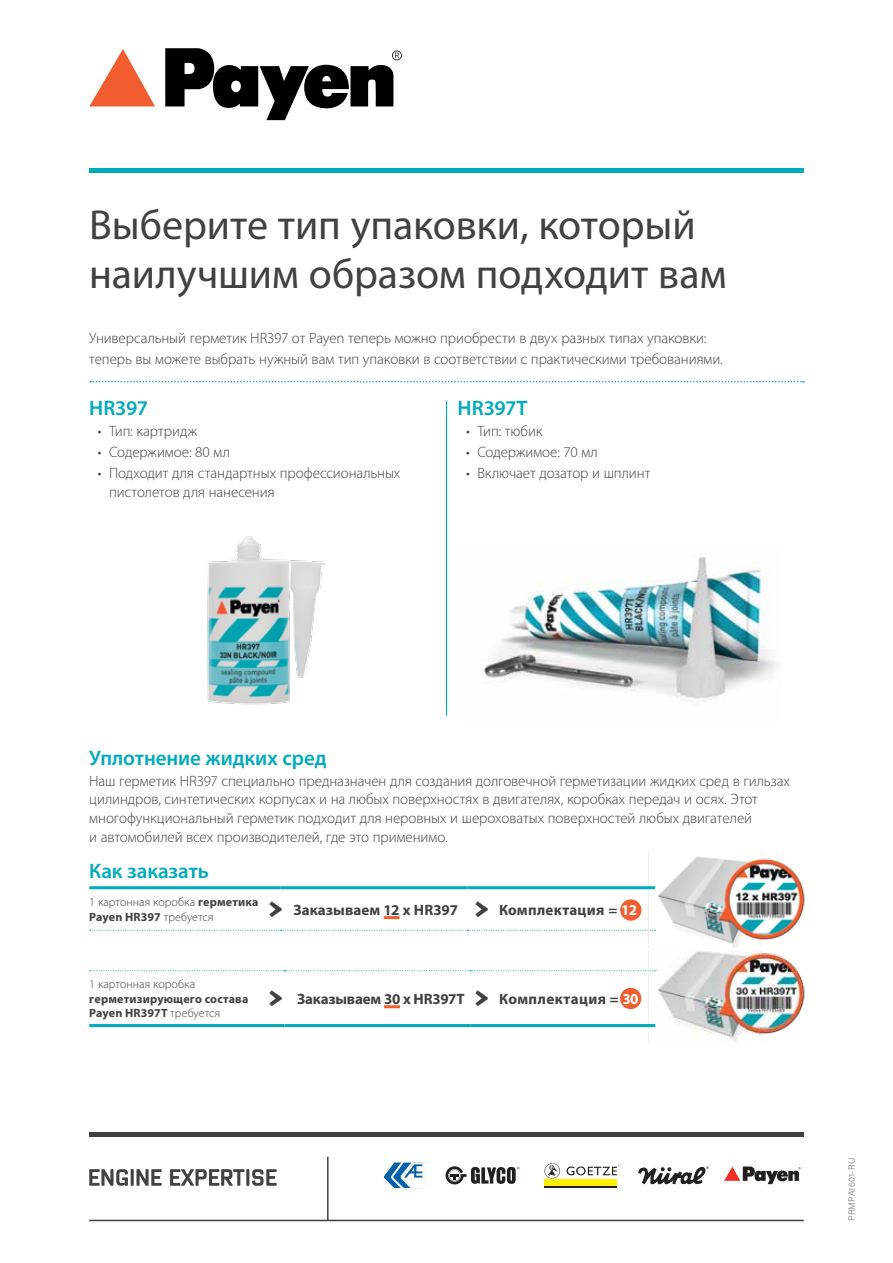
<style>
.page{position:relative;width:893px;height:1263px;background:#fff}
.page>*{position:absolute;margin:0;border:0;box-sizing:border-box;transform-origin:0 0}
.t1{font:500 45px/89.2px "Echoes Slab";color:#414042}
.t2{font:42px/49.5px "Myriad Pro";letter-spacing:-.005em;color:#414042}
.t3{font:600 21px "Myriad Pro";letter-spacing:-.005em;color:#00abbd}
.t4{font:300 15px/18.8px "Myriad Pro";letter-spacing:-.005em;color:#414042}
.t5{font:700 15px "Myriad Pro";letter-spacing:.01em;color:#414042}
.t6{font:700 15px "Myriad Pro";letter-spacing:-.01em;color:#414042}
.t7{font:700 15px "Myriad Pro";letter-spacing:.03em;color:#414042}
.t8{font:300 12px/14.4px "Myriad Pro";letter-spacing:.005em;color:#414042}
.t9{font:700 12px/14.4px "Myriad Pro";letter-spacing:.015em;color:#414042}
.t10{font:300 9px "Acumin Pro";letter-spacing:.02em;color:#808285}
.s1{font-weight:700}
.s2{color:#fff}
.s3{font-weight:300}
</style>
<div class="page">
<div style="left:89px;top:168px;width:715px;height:5px;background:#00abbd"></div>
<div style="left:89px;top:1132px;width:715px;height:5px;background:#414042"></div>
<svg style="left:89px;top:49px;width:66px;height:57px"></svg>
<svg style="left:165px;top:48px;width:237px;height:72px"></svg>
<hr style="left:89px;top:1220px;width:715px;height:1px;background:#414042">
<hr style="left:327px;top:1157px;width:2px;height:63px;background:#414042">
<img style="left:483px;top:554px;width:294px;height:147px">
<img style="left:207px;top:536px;width:118px;height:169px">
<hr style="left:446px;top:401px;width:1px;height:315px;background:#00abbd">
<img style="left:643px;top:850px;width:162px;height:98px">
<img style="left:643px;top:950px;width:162px;height:92px">
<div style="left:620px;top:988px;width:21px;height:21px;background:#f15d2f;border-radius:50%"></div>
<div style="left:620px;top:899px;width:21px;height:22px;background:#f15d2f;border-radius:50%"></div>
<svg style="left:90px;top:381px;width:714px;height:1px"></svg>
<hr style="left:89px;top:886px;width:192px;height:3px;background:#00abbd">
<hr style="left:281px;top:886px;width:187px;height:3px;background:#00abbd">
<hr style="left:468px;top:886px;width:187px;height:3px;background:#00abbd">
<svg style="left:90px;top:930px;width:566px;height:1px"></svg>
<hr style="left:384px;top:916px;width:15px;height:3px;background:#f15d2f">
<hr style="left:89px;top:1024px;width:195px;height:3px;background:#00abbd">
<hr style="left:284px;top:1024px;width:186px;height:3px;background:#00abbd">
<hr style="left:470px;top:1024px;width:185px;height:3px;background:#00abbd">
<svg style="left:90px;top:970px;width:566px;height:1px"></svg>
<hr style="left:384px;top:1005px;width:16px;height:3px;background:#f15d2f">
<svg style="left:384px;top:1162px;width:43px;height:27px"></svg>
<svg style="left:446px;top:1166px;width:73px;height:18px"></svg>
<div style="left:545px;top:1179px;width:72px;height:7px;background:#fff101"></div>
<hr style="left:545px;top:1186px;width:72px;height:1px;background:#231f20">
<svg style="left:544px;top:1163px;width:77px;height:15px"></svg>
<svg style="left:638px;top:1166px;width:71px;height:18px"></svg>
<svg style="left:724px;top:1166px;width:77px;height:18px"></svg>
<svg style="left:89px;top:1169px;width:39px;height:17px"></svg>
<hr style="left:131px;top:1169px;width:3px;height:17px;background:#414042">
<svg style="left:136px;top:1169px;width:26px;height:17px"></svg>
<svg style="left:170px;top:1169px;width:74px;height:17px"></svg>
<hr style="left:246px;top:1169px;width:3px;height:17px;background:#414042">
<svg style="left:252px;top:1169px;width:25px;height:17px"></svg>
<h2 class="t2" style="left:89px;top:199px;width:639px">Выберите тип упаковки, который наилучшим образом подходит вам</h2>
<p class="t4" style="left:89px;top:327px;width:635px;line-height:21px">Универсальный герметик HR397 от Payen теперь можно приобрести в двух разных типах упаковки: теперь вы можете выбрать нужный вам тип упаковки в соответствии с практическими требованиями.</p>
<h3 class="t3" style="left:89px;top:395px;width:60px">HR397</h3>
<p class="t4" style="left:98px;top:422px;width:101px">• Тип: картридж</p>
<p class="t4" style="left:98px;top:443px;width:134px">• Содержимое: 80 мл</p>
<p class="t4" style="left:109px;top:464px;width:293px;line-height:18px;text-indent:-11px">• Подходит для стандартных профессиональных пистолетов для нанесения</p>
<h3 class="t3" style="left:458px;top:395px;width:71px">HR397T</h3>
<p class="t4" style="left:466px;top:422px;width:78px">• Тип: тюбик</p>
<p class="t4" style="left:466px;top:443px;width:133px">• Содержимое: 70 мл</p>
<p class="t4" style="left:466px;top:464px;width:186px">• Включает дозатор и шплинт</p>
<h3 class="t3" style="left:89px;top:745px;width:239px">Уплотнение жидких сред</h3>
<p class="t4" style="left:89px;top:771px;width:702px">Наш герметик HR397 специально предназначен для создания долговечной герметизации жидких сред в гильзах цилиндров, синтетических корпусах и на любых поверхностях в двигателях, коробках передач и осях. Этот многофункциональный герметик подходит для неровных и шероховатых поверхностей любых двигателей<br>и автомобилей всех производителей, где это применимо.</p>
<h3 class="t3" style="left:89px;top:857px;width:121px">Как заказать</h3>
<p class="t8" style="left:89px;top:895px;width:171px">1 картонная коробка <span class="s1">герметика<br>Payen HR397</span> требуется</p>
<p class="t5" style="left:293px;top:900px;width:166px">Заказываем 12 x HR397</p>
<p class="t5" style="left:499px;top:900px;width:140px">Комплектация = <span class="s2">12</span></p>
<h1 class="t1" style="left:268px;top:865px;width:17px">&gt;</h1>
<h1 class="t1" style="left:474px;top:865px;width:17px">&gt; &gt;</h1>
<p class="t8" style="left:89px;top:977px;width:107px">1 картонная коробка</p>
<p class="t9" style="left:89px;top:991px;width:161px">герметизирующего состава<br>Payen HR397T <span class="s3">требуется</span></p>
<p class="t6" style="left:297px;top:989px;width:169px">Заказываем 30 x HR397T</p>
<p class="t7" style="left:499px;top:989px;width:141px">Комплектация = <span class="s2">30</span></p>
<h1 class="t1" style="left:268px;top:954px;width:17px">&gt;</h1>
<p class="t10" style="left:846px;top:1221px;width:65px;rotate:-90deg">PRMPA1601-RU</p>
</div>
